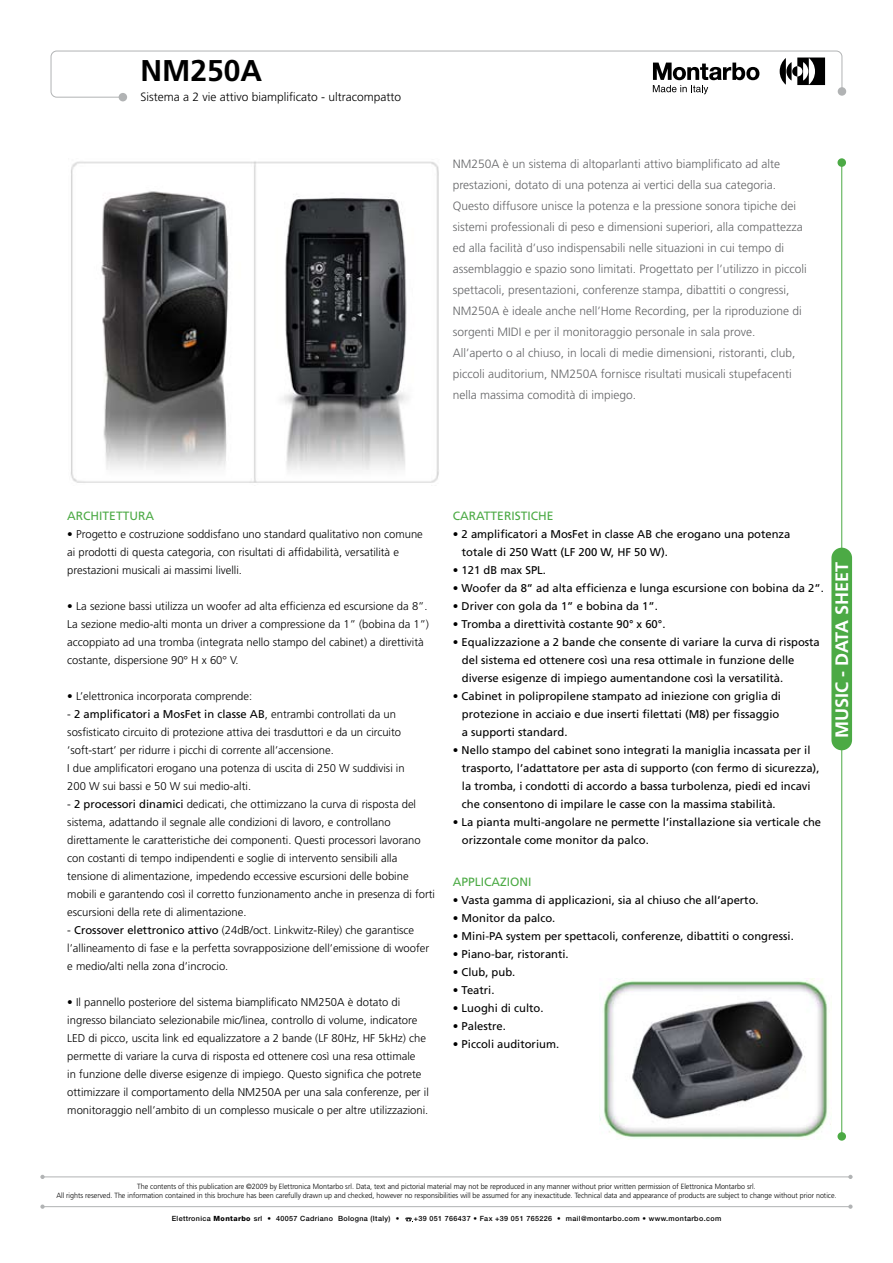
<style>
.page{position:relative;width:893px;height:1263px;background:#fff}
.page>*{position:absolute;margin:0;border:0;box-sizing:border-box;transform-origin:0 0}
.t1{font:700 30px "Frutiger";color:#000}
.t2{font:700 18px "Frutiger";color:#fff}
.t3{font:300 12px/21px "Frutiger";color:#646567}
.t4{font:300 12px "Frutiger";color:#000}
.t5{font:12px "Frutiger";color:#4caa45}
.t6{font:300 11.25px/18px "Frutiger";color:#000}
.t7{font:11.25px/18px "Frutiger";color:#000}
.t8{font:300 7.5px/9px "Frutiger";color:#000;text-align:center;scale:.95 1}
.t9{font:500 7.2px "Helvetica Neue";letter-spacing:.05em;color:#000}
.s1{font-weight:400}
.s2{font-weight:800}
</style>
<div class="page">
<svg style="left:405px;top:1217px;width:8px;height:5px"></svg>
<hr style="left:43px;top:1206px;width:807px;height:1px;background:#b1b3b4">
<hr style="left:43px;top:1176px;width:807px;height:1px;background:#b1b3b4">
<div style="left:838px;top:87px;width:8px;height:9px;background:#b1b3b4;border-radius:50%"></div>
<svg style="left:40px;top:1175px;width:5px;height:4px"></svg>
<svg style="left:40px;top:1204px;width:5px;height:5px"></svg>
<svg style="left:848px;top:1175px;width:5px;height:4px"></svg>
<svg style="left:848px;top:1204px;width:5px;height:5px"></svg>
<div style="left:119px;top:93px;width:8px;height:8px;background:#b1b3b4;border-radius:50%"></div>
<svg style="left:50px;top:50px;width:793px;height:48px"></svg>
<div style="left:831px;top:548px;width:21px;height:202px;background:#4caa45;border-radius:10px"></div>
<hr style="left:841px;top:163px;width:1px;height:973px;background:#4caa45">
<div style="left:837px;top:158px;width:9px;height:9px;background:#4caa45;border-radius:50%"></div>
<div style="left:837px;top:1132px;width:9px;height:9px;background:#4caa45;border-radius:50%"></div>
<img style="left:71px;top:161px;width:368px;height:322px">
<img style="left:599px;top:978px;width:232px;height:161px">
<h1 class="t1" style="left:140px;top:53px;width:123px">NM250A</h1>
<p class="t4" style="left:140px;top:90px;width:262px">Sistema a 2 vie attivo biamplificato - ultracompatto</p>
<p class="t3" style="left:453px;top:153px;width:355px">NM250A è un sistema di altoparlanti attivo biamplificato ad alte prestazioni, dotato di una potenza ai vertici della sua categoria.<br>Questo diffusore unisce la potenza e la pressione sonora tipiche dei sistemi professionali di peso e dimensioni superiori, alla compattezza ed alla facilità d’uso indispensabili nelle situazioni in cui tempo di assemblaggio e spazio sono limitati. Progettato per l’utilizzo in piccoli spettacoli, presentazioni, conferenze stampa, dibattiti o congressi, NM250A è ideale anche nell’Home Recording, per la riproduzione di sorgenti MIDI e per il monitoraggio personale in sala prove.<br>All’aperto o al chiuso, in locali di medie dimensioni, ristoranti, club, piccoli auditorium, NM250A fornisce risultati musicali stupefacenti nella massima comodità di impiego.</p>
<p class="t5" style="left:67px;top:508px;width:88px">ARCHITETTURA</p>
<p class="t6" style="left:67px;top:525px;width:357px">• Progetto e costruzione soddisfano uno standard qualitativo non comune ai prodotti di questa categoria, con risultati di affidabilità, versatilità e prestazioni musicali ai massimi livelli.</p>
<p class="t6" style="left:67px;top:597px;width:363px">• La sezione bassi utilizza un woofer ad alta efficienza ed escursione da 8”.<br>La sezione medio-alti monta un driver a compressione da 1” (bobina da 1”) accoppiato ad una tromba (integrata nello stampo del cabinet) a direttività costante, dispersione 90° H x 60° V.</p>
<p class="t6" style="left:67px;top:687px;width:186px">• L’elettronica incorporata comprende:</p>
<p class="t6" style="left:67px;top:705px;width:339px">- <span class="s1">2 amplificatori a MosFet in classe AB</span>, entrambi controllati da un sosfisticato circuito di protezione attiva dei trasduttori e da un circuito ‘soft-start’ per ridurre i picchi di corrente all’accensione.<br>I due amplificatori erogano una potenza di uscita di 250 W suddivisi in 200 W sui bassi e 50 W sui medio-alti.</p>
<p class="t6" style="left:67px;top:795px;width:369px">- <span class="s1">2 processori dinamici</span> dedicati, che ottimizzano la curva di risposta del sistema, adattando il segnale alle condizioni di lavoro, e controllano direttamente le caratteristiche dei componenti. Questi processori lavorano con costanti di tempo indipendenti e soglie di intervento sensibili alla tensione di alimentazione, impedendo eccessive escursioni delle bobine mobili e garantendo così il corretto funzionamento anche in presenza di forti escursioni della rete di alimentazione.</p>
<p class="t6" style="left:67px;top:921px;width:363px">- <span class="s1">Crossover elettronico attivo</span> (24dB/oct. Linkwitz-Riley) che garantisce l’allineamento di fase e la perfetta sovrapposizione dell’emissione di woofer e medio/alti nella zona d’incrocio.</p>
<p class="t6" style="left:67px;top:993px;width:363px">• Il pannello posteriore del sistema biamplificato NM250A è dotato di ingresso bilanciato selezionabile mic/linea, controllo di volume, indicatore LED di picco, uscita link ed equalizzatore a 2 bande (LF 80Hz, HF 5kHz) che permette di variare la curva di risposta ed ottenere così una resa ottimale<br>in funzione delle diverse esigenze di impiego. Questo significa che potrete ottimizzare il comportamento della NM250A per una sala conferenze, per il monitoraggio nell’ambito di un complesso musicale o per altre utilizzazioni.</p>
<p class="t5" style="left:453px;top:508px;width:102px">CARATTERISTICHE</p>
<p class="t7" style="left:462px;top:525px;width:330px;text-indent:-9px">• 2 amplificatori a MosFet in classe AB che erogano una potenza totale di 250 Watt (LF 200 W, HF 50 W).</p>
<p class="t7" style="left:453px;top:561px;width:95px">• 121 dB max SPL.</p>
<p class="t7" style="left:453px;top:579px;width:373px">• Woofer da 8” ad alta efficienza e lunga escursione con bobina da 2”.</p>
<p class="t7" style="left:453px;top:597px;width:207px">• Driver con gola da 1” e bobina da 1”.</p>
<p class="t7" style="left:453px;top:615px;width:214px">• Tromba a direttività costante 90° x 60°.</p>
<p class="t7" style="left:462px;top:633px;width:359px;text-indent:-9px">• Equalizzazione a 2 bande che consente di variare la curva di risposta del sistema ed ottenere così una resa ottimale in funzione delle diverse esigenze di impiego aumentandone così la versatilità.</p>
<p class="t7" style="left:462px;top:687px;width:321px;text-indent:-9px">• Cabinet in polipropilene stampato ad iniezione con griglia di protezione in acciaio e due inserti filettati (M8) per fissaggio a supporti standard.</p>
<p class="t7" style="left:462px;top:741px;width:359px;text-indent:-9px">• Nello stampo del cabinet sono integrati la maniglia incassata per il trasporto, l’adattatore per asta di supporto (con fermo di sicurezza), la tromba, i condotti di accordo a bassa turbolenza, piedi ed incavi che consentono di impilare le casse con la massima stabilità.</p>
<p class="t7" style="left:462px;top:813px;width:361px;text-indent:-9px">• La pianta multi-angolare ne permette l’installazione sia verticale che orizzontale come monitor da palco.</p>
<p class="t5" style="left:453px;top:874px;width:80px">APPLICAZIONI</p>
<p class="t7" style="left:453px;top:891px;width:307px">• Vasta gamma di applicazioni, sia al chiuso che all’aperto.</p>
<p class="t7" style="left:453px;top:909px;width:104px">• Monitor da palco.</p>
<p class="t7" style="left:453px;top:927px;width:342px">• Mini-PA system per spettacoli, conferenze, dibattiti o congressi.</p>
<p class="t7" style="left:453px;top:945px;width:117px">• Piano-bar, ristoranti.</p>
<p class="t7" style="left:453px;top:963px;width:64px">• Club, pub.</p>
<p class="t7" style="left:453px;top:981px;width:43px">• Teatri.</p>
<p class="t7" style="left:453px;top:999px;width:92px">• Luoghi di culto.</p>
<p class="t7" style="left:453px;top:1017px;width:55px">• Palestre.</p>
<p class="t7" style="left:453px;top:1035px;width:108px">• Piccoli auditorium.</p>
<h2 class="t2" style="left:831px;top:738px;width:178px;rotate:-90deg">MUSIC - DATA SHEET</h2>
<p class="t8" style="left:56px;top:1181px;width:823px">The contents of this publication are ©2009 by Elettronica Montarbo srl. Data, text and pictorial material may not be reproduced in any manner without prior written permission of Elettronica Montarbo srl.<br>All rights reserved. The information contained in this brochure has been carefully drawn up and checked, however no responsibilities will be assumed for any inexactitude. Technical data and appearance of products are subject to change without prior notice.</p>
<p class="t9" style="left:172px;top:1214px;width:229px">Elettronica <span class="s2">Montarbo</span> srl • 40057 Cadriano Bologna (Italy) •</p>
<p class="t9" style="left:414px;top:1214px;width:309px">+39 051 766437 • Fax +39 051 765226 • mail@montarbo.com • www.montarbo.com</p>
</div>
